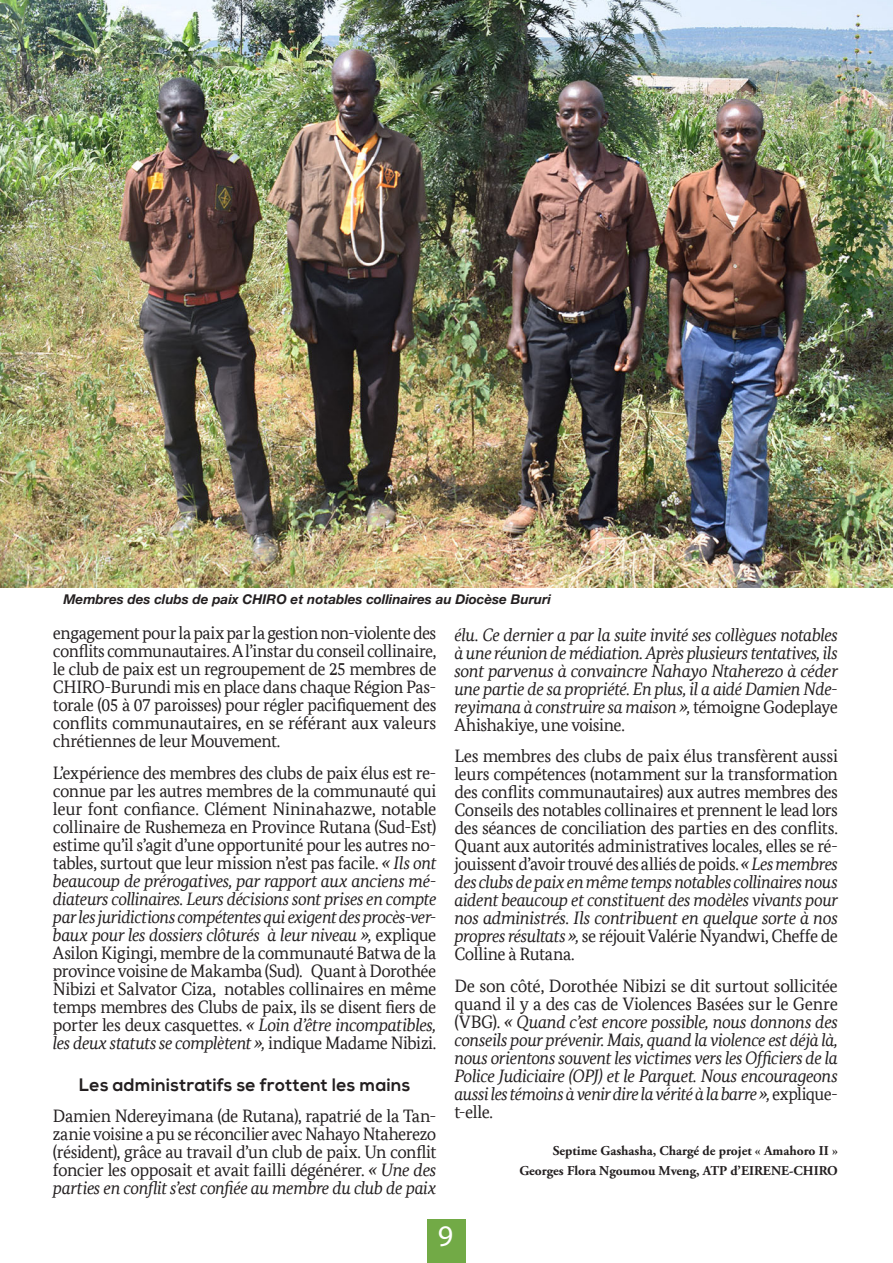
<style>
.page{position:relative;width:893px;height:1263px;background:#fff}
.page>*{position:absolute;margin:0;border:0;box-sizing:border-box;transform-origin:0 0}
.t1{font:30px "Myriad Pro";color:#fff}
.TEXTE_STANDART_LETRR{font:18px/18px "Bundes Serif Office";letter-spacing:-.03em;color:#231f20;text-align:justify}
.TEXTE_STANDART_LETRR-2{font:italic 18px/18px "Bundes Serif Office";letter-spacing:-.03em;color:#231f20;text-align:justify}
.INTER_TITREV02{font:700 18px "Nexa";letter-spacing:.02em;color:#231f20}
.TEXTE_STANDART_LETRR-3{font:700 13.5px "Adobe Garamond Pro";color:#231f20}
.Légende{font:italic 700 13.5px "Helvetica Neue LT Std";color:#231f20}
.s1{font-style:italic}
.s2{font-style:normal}
</style>
<div class="page">
<div style="left:427px;top:1219px;width:39px;height:43px;background:#72aa46"></div>
<img style="left:0;top:0;width:893px;height:588px">
<p class="Légende" style="left:63px;top:591px;width:489px">Membres des clubs de paix CHIRO et notables collinaires au Diocèse Bururi</p>
<p class="TEXTE_STANDART_LETRR" style="left:53px;top:624px;width:385px">engagement pour la paix par la gestion non-violente des conflits communautaires. A l’instar du conseil collinaire, le club de paix est un regroupement de 25 membres de CHIRO-Burundi mis en place dans chaque Région Pas&shy;torale (05 à 07 paroisses) pour régler pacifiquement des conflits communautaires, en se référant aux valeurs chrétiennes de leur Mouvement.</p>
<p class="TEXTE_STANDART_LETRR" style="left:53px;top:763px;width:385px">L’expérience des membres des clubs de paix élus est re&shy;connue par les autres membres de la communauté qui leur font confiance. Clément Nininahazwe, notable collinaire de Rushemeza en Province Rutana (Sud-Est) estime qu’il s’agit d’une opportunité pour les autres no&shy;tables, surtout que leur mission n’est pas facile. <span class="s1">« Ils ont beaucoup de prérogatives, par rapport aux anciens mé&shy;diateurs collinaires. Leurs décisions sont prises en compte par les juridictions compétentes qui exigent des procès-ver&shy;baux pour les dossiers clôturés à leur niveau »,</span> explique Asilon Kigingi, membre de la communauté Batwa de la province voisine de Makamba (Sud). Quant à Dorothée Nibizi et Salvator Ciza, notables collinaires en même temps membres des Clubs de paix, ils se disent fiers de porter les deux casquettes. <span class="s1">« Loin d’être incompatibles, les deux statuts se complètent »,</span> indique Madame Nibizi.</p>
<p class="INTER_TITREV02" style="left:79px;top:1074px;width:333px">Les administratifs se frottent les mains</p>
<p class="TEXTE_STANDART_LETRR" style="left:53px;top:1107px;width:385px">Damien Ndereyimana (de Rutana), rapatrié de la Tan&shy;zanie voisine a pu se réconcilier avec Nahayo Ntaherezo (résident), grâce au travail d’un club de paix. Un conflit foncier les opposait et avait failli dégénérer. <span class="s1">« Une des parties en conflit s’est confiée au membre du club de paix</span></p>
<p class="TEXTE_STANDART_LETRR-2" style="left:454px;top:626px;width:385px">élu. Ce dernier a par la suite invité ses collègues notables à une réunion de médiation. Après plusieurs tentatives, ils sont parvenus à convaincre Nahayo Ntaherezo à céder une partie de sa propriété. En plus, il a aidé Damien Nde&shy;reyimana à construire sa maison », <span class="s2">témoigne Godeplaye Ahishakiye, une voisine.</span></p>
<p class="TEXTE_STANDART_LETRR" style="left:454px;top:747px;width:385px">Les membres des clubs de paix élus transfèrent aussi leurs compétences (notamment sur la transformation des conflits communautaires) aux autres membres des Conseils des notables collinaires et prennent le lead lors des séances de conciliation des parties en des conflits.<br>Quant aux autorités administratives locales, elles se ré&shy;jouissent d’avoir trouvé des alliés de poids. <span class="s1">« Les membres des clubs de paix en même temps notables collinaires nous aident beaucoup et constituent des modèles vivants pour nos administrés. Ils contribuent en quelque sorte à nos propres résultats »,</span> se réjouit Valérie Nyandwi, Cheffe de Colline à Rutana.</p>
<p class="TEXTE_STANDART_LETRR-2" style="left:454px;top:977px;width:385px"><span class="s2">De son côté, Dorothée Nibizi se dit surtout sollicitée quand il y a des cas de Violences Basées sur le Genre (VBG).</span> « Quand c’est encore possible, nous donnons des conseils pour prévenir. Mais, quand la violence est déjà là, nous orientons souvent les victimes vers les Officiers de la Police Judiciaire (OPJ) et le Parquet. Nous encourageons aussi les témoins à venir dire la vérité à la barre », <span class="s2">explique&shy;t-elle.</span></p>
<p class="TEXTE_STANDART_LETRR-3" style="left:553px;top:1142px;width:287px">Septime Gashasha, Chargé de projet « Amahoro II »</p>
<p class="TEXTE_STANDART_LETRR-3" style="left:519px;top:1163px;width:320px">Georges Flora Ngoumou Mveng, ATP d’EIRENE-CHIRO</p>
<h1 class="t1" style="left:438px;top:1217px;width:17px">9</h1>
</div>
